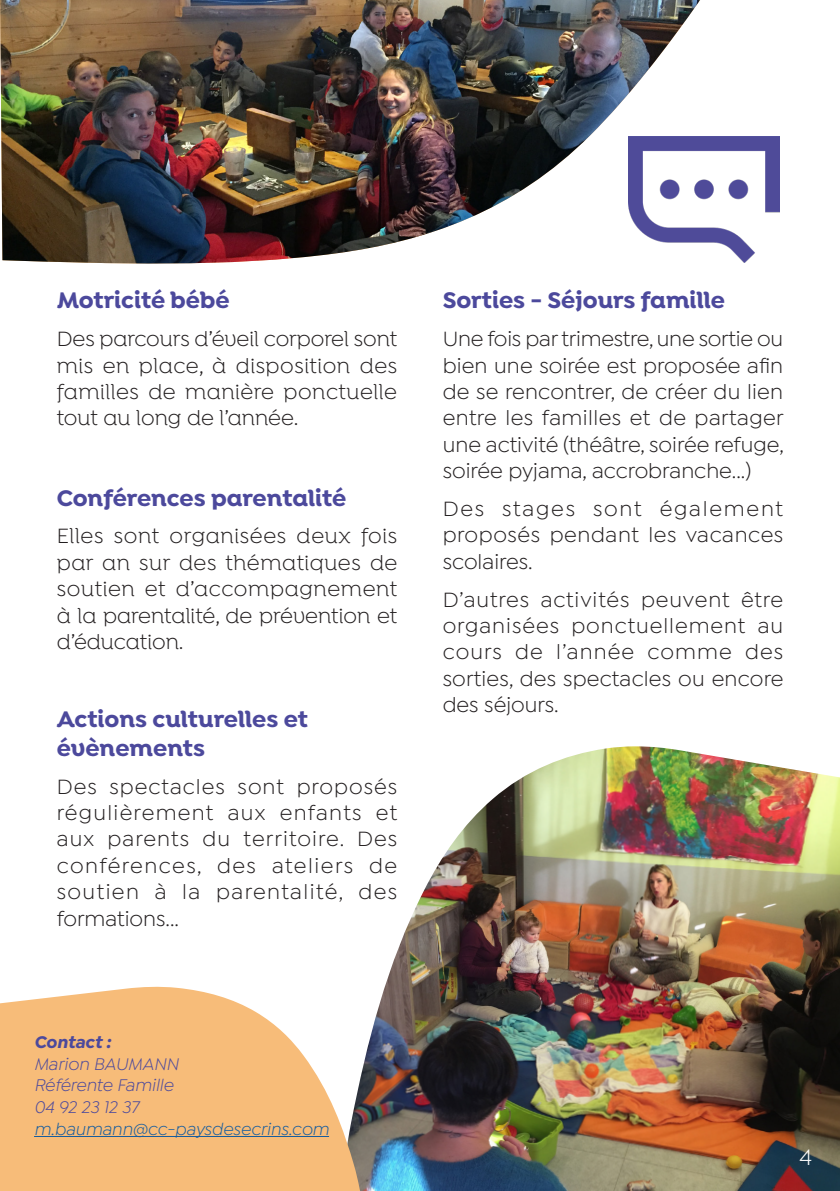
<style>
.page{position:relative;width:840px;height:1191px;background:#fff}
.page>*{position:absolute;margin:0;border:0;box-sizing:border-box;transform-origin:0 0}
.Sous-titre_vert_just{font:700 24px/28.8px "Isidora Alt";color:#4c499c}
.Sous-titre_vert_just-2{font:24px "Isidora Sans";color:#fff}
.Sous-titre_vert_just-3{font:22px/26.4px "Isidora Sans";letter-spacing:.01em;color:#231f20;text-align:justify}
.Sous-titre_vert_just-4{font:22px/26.4px "Isidora Alt";letter-spacing:.005em;color:#231f20;text-align:justify}
.Sous-titre_vert_just-5{font:italic 18px "Isidora Sans";color:#4c499c}
.Sous-titre_vert_just-6{font:italic 18px "Isidora Sans";color:#175d9e}
.Sous-titre_vert_just-7{font:italic 700 18px "Isidora Sans";color:#4c499c}
</style>
<div class="page">
<img style="left:363px;top:746px;width:476px;height:445px">
<svg style="left:0;top:986px;width:363px;height:205px;background:#f6c48c"></svg>
<hr style="left:34px;top:1136px;width:295px;height:1px;background:#175d9e">
<img style="left:715px;top:136px;width:64px;height:126px">
<svg style="left:699px;top:0;width:16px;height:243px"></svg>
<img style="left:0;top:0;width:699px;height:264px">
<p class="Sous-titre_vert_just" style="left:57px;top:287px;width:174px">Motricité bébé</p>
<p class="Sous-titre_vert_just-4" style="left:57px;top:327px;width:342px">Des parcours d’éveil corporel sont mis en place, à disposition des familles de manière ponctuelle tout au long de l’année.</p>
<p class="Sous-titre_vert_just" style="left:57px;top:484px;width:291px">Conférences parentalité</p>
<p class="Sous-titre_vert_just-4" style="left:57px;top:524px;width:342px">Elles sont organisées deux fois par an sur des thématiques de soutien et d’accompagnement à la parentalité, de prévention et d’éducation.</p>
<p class="Sous-titre_vert_just" style="left:57px;top:705px;width:252px">Actions culturelles et évènements</p>
<p class="Sous-titre_vert_just-3" style="left:57px;top:773px;width:342px">Des spectacles sont proposés régulièrement aux enfants et aux parents du territoire. Des conférences, des ateliers de soutien à la parentalité, des formations...</p>
<p class="Sous-titre_vert_just-7" style="left:34px;top:1031px;width:78px">Contact :</p>
<p class="Sous-titre_vert_just-5" style="left:34px;top:1054px;width:146px">Marion BAUMANN</p>
<p class="Sous-titre_vert_just-5" style="left:34px;top:1075px;width:141px">Référente Famille</p>
<p class="Sous-titre_vert_just-5" style="left:34px;top:1097px;width:106px">04 92 23 12 37</p>
<p class="Sous-titre_vert_just-6" style="left:34px;top:1118px;width:296px">m.baumann@cc-paysdesecrins.com</p>
<p class="Sous-titre_vert_just" style="left:442px;top:287px;width:284px">Sorties - Séjours famille</p>
<p class="Sous-titre_vert_just-3" style="left:442px;top:326px;width:342px">Une fois par trimestre, une sortie ou bien une soirée est proposée afin de se rencontrer, de créer du lien entre les familles et de partager une activité (théâtre, soirée refuge, soirée pyjama, accrobranche...)</p>
<p class="Sous-titre_vert_just-3" style="left:442px;top:495px;width:342px">Des stages sont également proposés pendant les vacances scolaires.</p>
<p class="Sous-titre_vert_just-3" style="left:442px;top:586px;width:342px">D’autres activités peuvent être organisées ponctuellement au cours de l’année comme des sorties, des spectacles ou encore des séjours.</p>
<p class="Sous-titre_vert_just-2" style="left:799px;top:1144px;width:14px">4</p>
</div>
